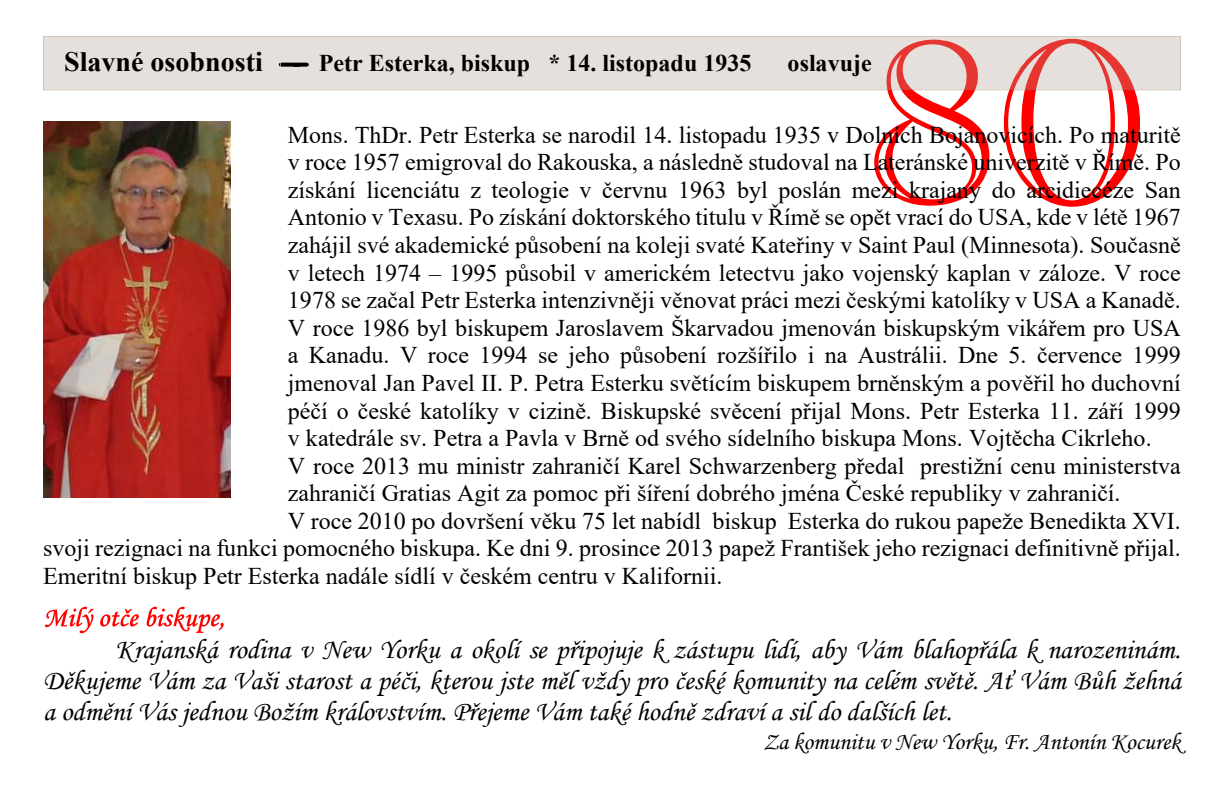
<style>
.page{position:relative;width:1224px;height:792px;background:#fff}
.page>*{position:absolute;margin:0;border:0;box-sizing:border-box;transform-origin:0 0}
.t1{font:240px "Academy Engraved Let Plain";color:#f00}
.t2{font:28px/31.4px "Monotype Corsiva";color:#000;text-align:justify}
.t3{font:700 28px "Times New Roman";color:#000}
.t4{font:24px "Times New Roman";color:#000}
.t5{font:700 24px "Times New Roman";color:#000}
.t6{font:24px "Monotype Corsiva";color:#000}
</style>
<div class="page">
<div style="left:43px;top:36px;width:1138px;height:54px;background:#e5e0db"></div>
<svg style="left:45px;top:607px;width:49px;height:26px"></svg>
<svg style="left:100px;top:609px;width:39px;height:18px"></svg>
<svg style="left:147px;top:607px;width:77px;height:26px"></svg>
<img style="left:43px;top:121px;width:187px;height:377px">
<svg style="left:279px;top:63px;width:30px;height:4px"></svg>
<h1 class="t1" style="left:867px;top:41px;width:282px">80</h1>
<p class="t3" style="left:64px;top:52px;width:200px">Slavné osobnosti</p>
<p class="t5" style="left:293px;top:54px;width:460px">- Petr Esterka, biskup * 14. listopadu 1935</p>
<p class="t5" style="left:788px;top:54px;width:86px">oslavuje</p>
<p class="t4" style="left:288px;top:126px;width:894px">Mons. ThDr. Petr Esterka se narodil 14. listopadu 1935 v Dolních Bojanovicích. Po maturitě</p>
<p class="t4" style="left:288px;top:154px;width:894px">v roce 1957 emigroval do Rakouska, a následně studoval na Lateránské univerzitě v Římě. Po</p>
<p class="t4" style="left:288px;top:181px;width:894px">získání licenciátu z teologie v červnu 1963 byl poslán mezi krajany do arcidiecéze San</p>
<p class="t4" style="left:288px;top:209px;width:894px">Antonio v Texasu. Po získání doktorského titulu v Římě se opět vrací do USA, kde v létě 1967</p>
<p class="t4" style="left:288px;top:236px;width:894px">zahájil své akademické působení na koleji svaté Kateřiny v Saint Paul (Minnesota). Současně</p>
<p class="t4" style="left:288px;top:264px;width:894px">v letech 1974 – 1995 působil v americkém letectvu jako vojenský kaplan v záloze. V roce</p>
<p class="t4" style="left:288px;top:292px;width:894px">1978 se začal Petr Esterka intenzivněji věnovat práci mezi českými katolíky v USA a Kanadě.</p>
<p class="t4" style="left:288px;top:319px;width:894px">V roce 1986 byl biskupem Jaroslavem Škarvadou jmenován biskupským vikářem pro USA</p>
<p class="t4" style="left:288px;top:347px;width:894px">a Kanadu. V roce 1994 se jeho působení rozšířilo i na Austrálii. Dne 5. července 1999</p>
<p class="t4" style="left:288px;top:374px;width:894px">jmenoval Jan Pavel II. P. Petra Esterku světícím biskupem brněnským a pověřil ho duchovní</p>
<p class="t4" style="left:288px;top:402px;width:894px">péčí o české katolíky v cizině. Biskupské svěcení přijal Mons. Petr Esterka 11. září 1999</p>
<p class="t4" style="left:288px;top:430px;width:865px">v katedrále sv. Petra a Pavla v Brně od svého sídelního biskupa Mons. Vojtěcha Cikrleho.</p>
<p class="t4" style="left:288px;top:457px;width:894px">V roce 2013 mu ministr zahraničí Karel Schwarzenberg předal prestižní cenu ministerstva</p>
<p class="t4" style="left:288px;top:485px;width:834px">zahraničí Gratias Agit za pomoc při šíření dobrého jména České republiky v zahraničí.</p>
<p class="t4" style="left:288px;top:512px;width:894px">V roce 2010 po dovršení věku 75 let nabídl biskup Esterka do rukou papeže Benedikta XVI.</p>
<p class="t4" style="left:43px;top:540px;width:1139px">svoji rezignaci na funkci pomocného biskupa. Ke dni 9. prosince 2013 papež František jeho rezignaci definitivně přijal.</p>
<p class="t4" style="left:43px;top:567px;width:681px">Emeritní biskup Petr Esterka nadále sídlí v českém centru v Kalifornii.</p>
<p class="t2" style="left:43px;top:636px;width:1139px;text-indent:72px">Krajanská rodina v New Yorku a okolí se připojuje k zástupu lidí, aby Vám blahopřála k narozeninám.<br>Děkujeme Vám za Vaši starost a péči, kterou jste měl vždy pro české komunity na celém světě. Ať Vám Bůh žehná a odmění Vás jednou Božím královstvím. Přejeme Vám také hodně zdraví a sil do dalších let.</p>
<p class="t6" style="left:763px;top:732px;width:419px">Za komunitu v New Yorku, Fr. Antonín Kocurek</p>
</div>
